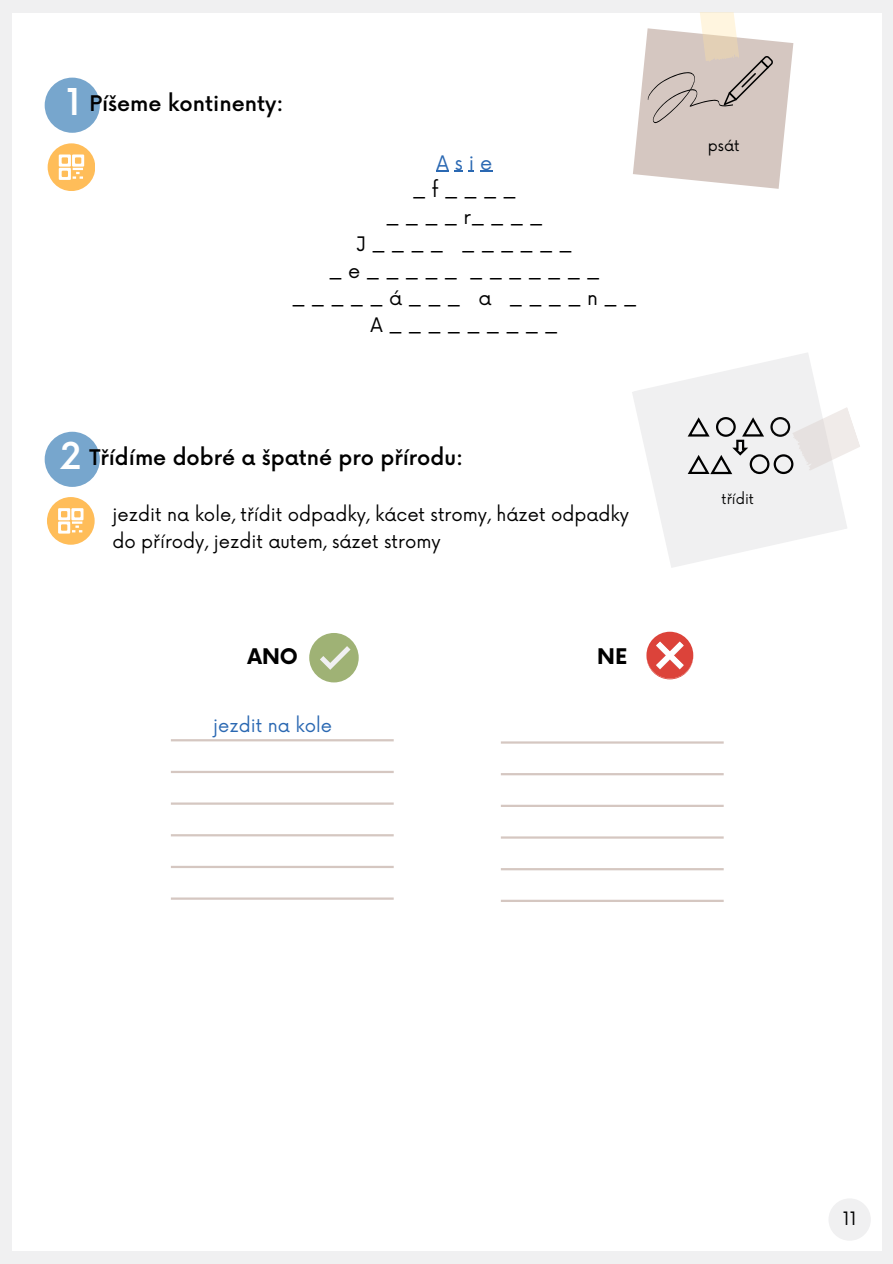
<style>
.page{position:relative;width:893px;height:1264px;background:#fff}
.page>*{position:absolute;margin:0;border:0;box-sizing:border-box;transform-origin:0 0}
.t1{font:500 36px "Now";color:#fff}
.t2{font:500 21px "Now";color:#000}
.t3{font:700 21px "Now";color:#000}
.t4{font:19.5px "Now";color:#000}
.t5{font:19.5px "Now";color:#2a68b2}
.t6{font:18px/27px "Now";color:#000}
.t7{font:18px "Now";color:#2a68b2}
.t8{font:15px "Now";color:#000}
.t9{font:13.95px "Now";color:#070707}
</style>
<div class="page">
<div style="left:0;top:0;width:892px;height:1263px;background:#f0f0f1"></div>
<div style="left:12px;top:13px;width:869px;height:1237px;background:#fff"></div>
<div style="left:45px;top:78px;width:55px;height:55px;background:#77a6cd;border-radius:50%"></div>
<svg style="left:48px;top:143px;width:47px;height:48px"></svg>
<div style="left:828px;top:1198px;width:42px;height:42px;background:#f0f0f1;border-radius:50%"></div>
<div style="left:45px;top:432px;width:55px;height:55px;background:#77a6cd;border-radius:50%"></div>
<svg style="left:632px;top:353px;width:215px;height:215px;fill:#f0f0f1"></svg>
<hr style="left:171px;top:739px;width:222px;height:2px;background:#d5c7c1">
<hr style="left:171px;top:770px;width:222px;height:3px;background:#d5c7c1">
<hr style="left:171px;top:802px;width:222px;height:2px;background:#d5c7c1">
<hr style="left:171px;top:834px;width:222px;height:2px;background:#d5c7c1">
<hr style="left:171px;top:865px;width:222px;height:3px;background:#d5c7c1">
<hr style="left:171px;top:897px;width:222px;height:2px;background:#d5c7c1">
<hr style="left:501px;top:741px;width:222px;height:2px;background:#d5c7c1">
<hr style="left:501px;top:773px;width:222px;height:2px;background:#d5c7c1">
<hr style="left:501px;top:804px;width:222px;height:3px;background:#d5c7c1">
<hr style="left:501px;top:836px;width:222px;height:2px;background:#d5c7c1">
<hr style="left:501px;top:868px;width:222px;height:2px;background:#d5c7c1">
<hr style="left:501px;top:899px;width:222px;height:3px;background:#d5c7c1">
<svg style="left:47px;top:497px;width:47px;height:47px"></svg>
<div style="left:309px;top:633px;width:49px;height:49px;background:#9fb275;border-radius:50%"></div>
<svg style="left:320px;top:646px;width:30px;height:24px"></svg>
<svg style="left:646px;top:631px;width:47px;height:48px"></svg>
<svg style="left:436px;top:171px;width:38px;height:1px"></svg>
<svg style="left:480px;top:171px;width:12px;height:1px"></svg>
<svg style="left:633px;top:12px;width:160px;height:177px"></svg>
<svg style="left:687px;top:407px;width:173px;height:67px"></svg>
<p class="t1" style="left:66px;top:83px;width:16px">1</p>
<p class="t2" style="left:89px;top:92px;width:195px">Píšeme kontinenty:</p>
<p class="t5" style="left:436px;top:152px;width:57px">Asie</p>
<p class="t4" style="left:412px;top:179px;width:106px">_f____</p>
<p class="t4" style="left:385px;top:206px;width:159px">____r____</p>
<p class="t4" style="left:356px;top:233px;width:218px">J____ ______</p>
<p class="t4" style="left:329px;top:260px;width:273px">_e_____ _______</p>
<p class="t4" style="left:292px;top:287px;width:347px">_____á___ a ____n__</p>
<p class="t4" style="left:370px;top:314px;width:189px">A_________</p>
<p class="t1" style="left:60px;top:437px;width:23px">2</p>
<p class="t2" style="left:89px;top:446px;width:375px">Třídíme dobré a špatné pro přírodu:</p>
<p class="t6" style="left:112px;top:502px;width:518px">jezdit na kole, třídit odpadky, kácet stromy, házet odpadky do přírody, jezdit autem, sázet stromy</p>
<p class="t3" style="left:247px;top:645px;width:52px">ANO</p>
<p class="t3" style="left:597px;top:645px;width:32px">NE</p>
<p class="t7" style="left:213px;top:716px;width:120px">jezdit na kole</p>
<p class="t8" style="left:707px;top:137px;width:33px">psát</p>
<p class="t9" style="left:721px;top:491px;width:34px">třídit</p>
<p class="t6" style="left:842px;top:1206px;width:15px">11</p>
</div>
